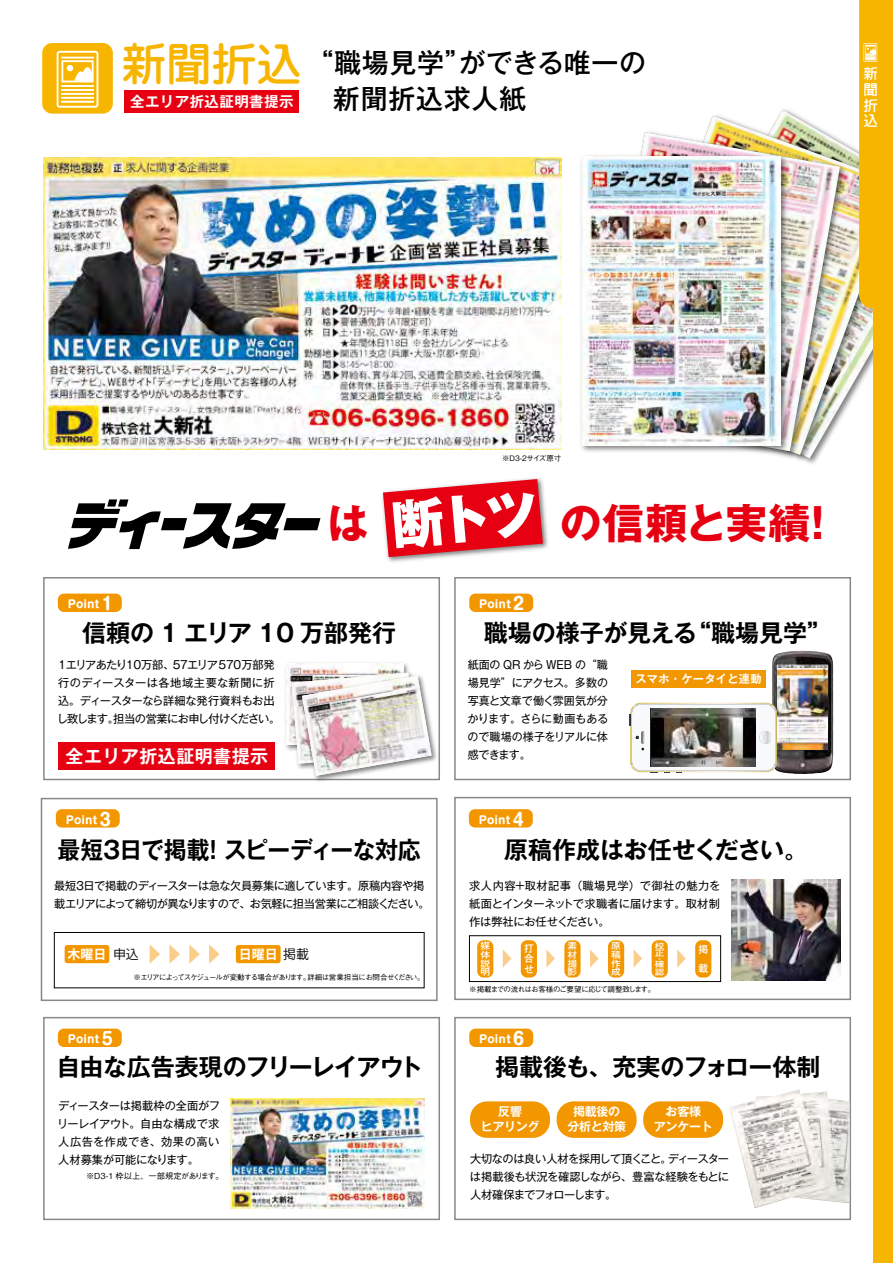
<style>
.page{position:relative;width:893px;height:1263px;background:#fff}
.page>*{position:absolute;margin:0;border:0;box-sizing:border-box;transform-origin:0 0}
.t1{font:500 45px "Jun 34 Pro";color:#f8b500}
.t2{font:700 41.7px "Gothic MB101 Pro";letter-spacing:.025em;color:#e60012}
.t3{font:500 27px/36px "Gothic MB101 Pro";letter-spacing:.025em;color:#000}
.t4{font:700 24px "Gothic MB101 Pro De";letter-spacing:-.005em;color:#000}
.t5{font:700 24px "Gothic MB101 Pro De";letter-spacing:-.005em;color:#000;scale:.95 1}
.t6{font:700 24px "Gothic MB101 Pro De";letter-spacing:-.035em;color:#000}
.t7{font:700 18px "Gothic MB101 Pro De";letter-spacing:.025em;color:#fff}
.t8{font:700 14.55px "Gothic MB101 Pro De";letter-spacing:.025em;color:#fff}
.t9{font:500 14.4px/15.9px "Jun 34 Pro";color:#fff;text-align:justify}
.t10{font:700 12.9px "Koz Go Pr 6 N";color:#fff}
.t11{font:700 12px/15px "Gothic MB101 Pro De";letter-spacing:-.025em;color:#fff;text-align:center}
.t12{font:11.25px/18px "Gothic MB101 Pro";letter-spacing:-.03em;color:#000;text-align:justify}
.t13{font:11.25px/18px "Gothic MB101 Pro";letter-spacing:-.05em;color:#000}
.t14{font:700 11.25px "Gothic MB101 Pro De";letter-spacing:.025em;color:#fff}
.t15{font:700 10.65px "Lalapop Std";color:#fff}
.t16{font:500 9.75px/10.5px "Gothic MB101 Pro";color:#fff}
.t17{font:500 8.7px/8.9px "Gothic MB101 Pro";color:#fff;text-align:justify;scale:1.11 1}
.t18{font:500 8.25px "Gothic BBB Pro";color:#000}
.t19{font:500 7.8px/7.8px "Gothic MB101 Pro";color:#fff;scale:1.25 1}
.t20{font:500 7.5px "Gothic BBB Pro";letter-spacing:-.095em;color:#000}
.t21{font:500 7.5px "Gothic BBB Pro";letter-spacing:-.07em;color:#000}
.t22{font:500 7.5px "Gothic BBB Pro";letter-spacing:-.03em;color:#000}
.s1{font-size:17.1px}
.s2{font-weight:400;color:#000}
</style>
<div class="page">
<img style="left:708px;top:116px;width:165px;height:287px">
<img style="left:706px;top:127px;width:144px;height:334px">
<img style="left:641px;top:132px;width:199px;height:319px">
<img style="left:581px;top:152px;width:210px;height:303px">
<img style="left:583px;top:156px;width:198px;height:289px">
<img style="left:43px;top:157px;width:518px;height:292px">
<div style="left:873px;top:69px;width:20px;height:1194px;background:#f8b500"></div>
<svg style="left:859px;top:0;width:34px;height:308px"></svg>
<div style="left:454px;top:797px;width:397px;height:203px;border:2px solid #898989"></div>
<div style="left:42px;top:43px;width:71px;height:71px;background:#f8b500;border-radius:10px"></div>
<svg style="left:57px;top:51px;width:41px;height:57px"></svg>
<svg style="left:68px;top:499px;width:252px;height:50px"></svg>
<div style="left:43px;top:577px;width:397px;height:203px;border:2px solid #898989"></div>
<div style="left:454px;top:577px;width:397px;height:203px;border:2px solid #898989"></div>
<img style="left:732px;top:880px;width:108px;height:100px">
<img style="left:285px;top:663px;width:123px;height:85px">
<img style="left:286px;top:664px;width:118px;height:81px">
<img style="left:287px;top:668px;width:122px;height:83px">
<img style="left:298px;top:671px;width:142px;height:110px">
<svg style="left:291px;top:673px;width:141px;height:103px"></svg>
<img style="left:302px;top:675px;width:130px;height:101px">
<div style="left:58px;top:594px;width:64px;height:18px;background:#f39700;border-radius:6px"></div>
<div style="left:469px;top:594px;width:64px;height:18px;background:#f39700;border-radius:6px"></div>
<div style="left:469px;top:935px;width:252px;height:47px;border:1px solid #000"></div>
<div style="left:608px;top:940px;width:16px;height:37px;background:#f39700;border-radius:6px"></div>
<div style="left:652px;top:940px;width:16px;height:37px;background:#f39700;border-radius:6px"></div>
<div style="left:695px;top:940px;width:16px;height:37px;background:#f39700;border-radius:6px"></div>
<div style="left:564px;top:940px;width:17px;height:37px;background:#f39700;border-radius:6px"></div>
<div style="left:521px;top:940px;width:16px;height:37px;background:#f39700;border-radius:6px"></div>
<div style="left:477px;top:940px;width:16px;height:37px;background:#f39700;border-radius:6px"></div>
<div style="left:41px;top:798px;width:397px;height:203px;border:2px solid #898989"></div>
<div style="left:236px;top:945px;width:45px;height:18px;background:#f39700;border-radius:3px"></div>
<div style="left:65px;top:945px;width:44px;height:18px;background:#f39700;border-radius:3px"></div>
<svg style="left:150px;top:945px;width:10px;height:19px"></svg>
<svg style="left:209px;top:944px;width:11px;height:20px"></svg>
<svg style="left:189px;top:944px;width:11px;height:20px"></svg>
<svg style="left:169px;top:944px;width:11px;height:20px"></svg>
<div style="left:56px;top:809px;width:64px;height:18px;background:#f39700;border-radius:6px"></div>
<div style="left:54px;top:932px;width:370px;height:56px;border:1px solid #000"></div>
<svg style="left:503px;top:950px;width:8px;height:17px"></svg>
<svg style="left:546px;top:949px;width:9px;height:18px"></svg>
<svg style="left:590px;top:949px;width:9px;height:18px"></svg>
<svg style="left:634px;top:950px;width:8px;height:17px"></svg>
<svg style="left:677px;top:949px;width:9px;height:18px"></svg>
<div style="left:43px;top:1017px;width:397px;height:203px;border:2px solid #898989"></div>
<div style="left:454px;top:1017px;width:397px;height:203px;border:2px solid #898989"></div>
<div style="left:470px;top:1101px;width:80px;height:37px;background:#f39700;border-radius:17px"></div>
<div style="left:557px;top:1101px;width:80px;height:37px;background:#f39700;border-radius:17px"></div>
<div style="left:643px;top:1101px;width:80px;height:37px;background:#f39700;border-radius:17px"></div>
<img style="left:729px;top:1089px;width:121px;height:119px">
<div style="left:58px;top:742px;width:217px;height:28px;background:#e60012"></div>
<div style="left:631px;top:670px;width:135px;height:17px;background:#f39700"></div>
<div style="left:124px;top:90px;width:175px;height:23px;background:#e60012"></div>
<div style="left:58px;top:1028px;width:64px;height:19px;background:#f39700;border-radius:6px"></div>
<div style="left:469px;top:1028px;width:64px;height:19px;background:#f39700;border-radius:6px"></div>
<div style="left:469px;top:809px;width:64px;height:18px;background:#f39700;border-radius:6px"></div>
<img style="left:230px;top:1099px;width:195px;height:109px">
<img style="left:772px;top:651px;width:62px;height:123px">
<img style="left:777px;top:668px;width:51px;height:82px">
<svg style="left:630px;top:703px;width:147px;height:71px"></svg>
<img style="left:651px;top:708px;width:104px;height:59px">
<img style="left:382px;top:478px;width:166px;height:85px">
<svg style="left:383px;top:479px;width:160px;height:78px;background:#e52c3b"></svg>
<h1 class="t1" style="left:121px;top:28px;width:181px">新聞折込</h1>
<p class="t8" style="left:130px;top:89px;width:165px">全エリア折込証明書提示</p>
<h3 class="t3" style="left:333px;top:42px;width:315px;text-indent:-26px">“職場見学”ができる唯一の新聞折込求人紙</h3>
<p class="t9" style="left:864px;top:64px;width:15px">新聞折込</p>
<h2 class="t2" style="left:327px;top:489px;width:43px">は</h2>
<p class="t22" style="left:502px;top:452px;width:61px">※D3-2サイズ原寸</p>
<h2 class="t2" style="left:560px;top:489px;width:280px">の信頼と実績！</h2>
<p class="t15" style="left:68px;top:596px;width:46px">Point <span class="s1">1</span></p>
<p class="t15" style="left:479px;top:596px;width:46px">Point <span class="s1">2</span></p>
<h3 class="t4" style="left:82px;top:612px;width:316px">信頼の 1 エリア 10 万部発行</h3>
<h3 class="t4" style="left:484px;top:612px;width:349px">職場の様子が見える“職場見学”</h3>
<p class="t12" style="left:57px;top:654px;width:225px;text-align:left">１エリアあたり１０万部、57エリア570万部発行のディースターは各地域主要な新聞に折込。ディースターなら詳細な発行資料もお出し致します。担当の営業にお申し付けください。</p>
<h3 class="t7" style="left:66px;top:741px;width:204px">全エリア折込証明書提示</h3>
<p class="t12" style="left:467px;top:654px;width:143px">紙面の QR から WEB の“職場見学”にアクセス。多数の写真と文章で働く雰囲気が分かります。さらに動画もあるので職場の様子をリアルに体感できます。</p>
<p class="t14" style="left:635px;top:669px;width:128px">スマホ・ケータイと連動</p>
<p class="t15" style="left:66px;top:811px;width:46px">Point <span class="s1">3</span></p>
<p class="t15" style="left:479px;top:811px;width:46px">Point <span class="s1">4</span></p>
<h3 class="t5" style="left:58px;top:830px;width:384px">最短3日で掲載！ スピーディーな対応</h3>
<h3 class="t4" style="left:504px;top:830px;width:305px">原稿作成はお任せください。</h3>
<p class="t13" style="left:54px;top:875px;width:377px">最短３日で掲載のディースターは急な欠員募集に適しています。原稿内容や掲載エリアによって締切が異なりますので、お気軽に担当営業にご相談ください。</p>
<p class="t12" style="left:469px;top:875px;width:253px">求人内容＋取材記事（職場見学）で御社の魅力を紙面とインターネットで求職者に届けます。取材制作は弊社にお任せください。</p>
<p class="t10" style="left:68px;top:947px;width:73px">木曜日<span class="s2">申込</span></p>
<p class="t10" style="left:239px;top:947px;width:72px">日曜日<span class="s2">掲載</span></p>
<p class="t20" style="left:133px;top:971px;width:293px">※エリアによってスケジュールが変動する場合があります。詳細は営業担当にお問合せください。</p>
<p class="t17" style="left:480px;top:940px;width:10px">媒体説明</p>
<p class="t16" style="left:524px;top:942px;width:11px;text-align:justify">打合せ</p>
<p class="t17" style="left:568px;top:940px;width:10px">素材撮影</p>
<p class="t17" style="left:611px;top:940px;width:10px">原稿作成</p>
<p class="t19" style="left:655px;top:941px;width:9px">校正</p>
<p class="t19" style="left:655px;top:954px;width:6px">・</p>
<p class="t19" style="left:655px;top:959px;width:9px">確認</p>
<p class="t16" style="left:698px;top:938px;width:11px;line-height:19.5px">掲載</p>
<p class="t21" style="left:469px;top:983px;width:188px">※掲載までの流れはお客様のご要望に応じて調整致します。</p>
<p class="t15" style="left:68px;top:1031px;width:46px">Point <span class="s1">5</span></p>
<p class="t15" style="left:479px;top:1031px;width:46px">Point <span class="s1">6</span></p>
<h3 class="t6" style="left:56px;top:1047px;width:368px">自由な広告表現のフリーレイアウト</h3>
<h3 class="t4" style="left:495px;top:1047px;width:327px">掲載後も、充実のフォロー体制</h3>
<p class="t11" style="left:481px;top:1102px;width:60px">反響<br>ヒアリング</p>
<p class="t11" style="left:567px;top:1102px;width:60px">掲載後の分析と対策</p>
<p class="t11" style="left:654px;top:1102px;width:60px">お客様<br>アンケート</p>
<p class="t12" style="left:57px;top:1095px;width:164px">ディースターは掲載枠の全面がフリーレイアウト。自由な構成で求人広告を作成でき、効果の高い人材募集が可能になります。</p>
<p class="t18" style="left:86px;top:1169px;width:139px">※D3-1 枠以上、一部規定があります。</p>
<p class="t12" style="left:470px;top:1148px;width:261px">大切なのは良い人材を採用して頂くこと。ディースターは掲載後も状況を確認しながら、豊富な経験をもとに人材確保までフォローします。</p>
</div>
